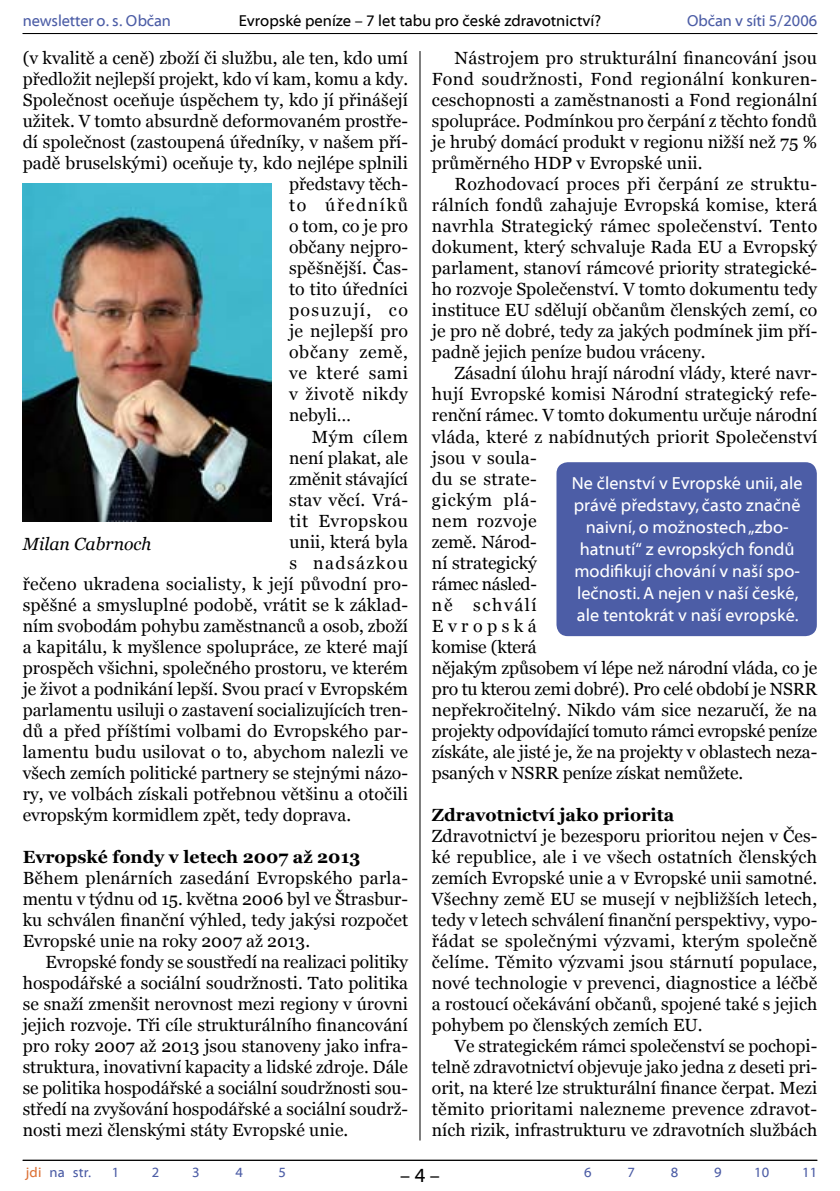
<style>
.page{position:relative;width:840px;height:1191px;background:#fff}
.page>*{position:absolute;margin:0;border:0;box-sizing:border-box;transform-origin:0 0}
.t1{font:20px "Myriad Web";color:#000}
.t2{font:17.6px/21px "Georgia";color:#000;text-align:justify}
.t3{font:17.6px/22px "Myriad Web";color:#fff;text-align:center}
.t4{font:700 17.6px "Georgia";color:#000}
.t5{font:17.6px "Georgia";letter-spacing:.02em;color:#000}
.t6{font:17.6px "Georgia";letter-spacing:.035em;color:#000}
.t7{font:17.6px "Georgia";letter-spacing:.08em;color:#000}
.t8{font:italic 17.6px "Georgia";color:#000}
.t9{font:17.6px "Georgia";letter-spacing:.025em;color:#000}
.t10{font:17.6px "Georgia";letter-spacing:.04em;color:#000}
.t11{font:17.6px "Georgia";letter-spacing:.09em;color:#000}
.t12{font:17.6px "Georgia";letter-spacing:.03em;color:#000}
.t13{font:16px "Myriad Web";color:#000}
.t14{font:16px "Myriad Web";letter-spacing:-.01em;color:#4c5da6}
.t15{font:14px "Myriad Web";letter-spacing:.015em;color:#4c5da6}
.s1{color:#dc7034}
</style>
<div class="page">
<hr style="left:23px;top:1159px;width:793px;height:1px;background:#000">
<hr style="left:23px;top:33px;width:793px;height:1px;background:#000">
<hr style="left:419px;top:51px;width:1px;height:1089px;background:#000">
<img style="left:23px;top:183px;width:249px;height:338px">
<div style="left:556px;top:462px;width:260px;height:174px;background:#4c5da6;border-radius:11px"></div>
<p class="t14" style="left:23px;top:12px;width:150px">newsletter o. s. Občan</p>
<p class="t13" style="left:239px;top:12px;width:363px">Evropské peníze – 7 let tabu pro české zdravotnictví?</p>
<p class="t14" style="left:686px;top:12px;width:131px">Občan v síti 5/2006</p>
<p class="t2" style="left:23px;top:48px;width:386px">(v kvalitě a ceně) zboží či službu, ale ten, kdo umí</p>
<p class="t2" style="left:23px;top:69px;width:386px">předložit nejlepší projekt, kdo ví kam, komu a kdy.</p>
<p class="t2" style="left:23px;top:90px;width:386px">Společnost oceňuje úspěchem ty, kdo jí přinášejí</p>
<p class="t2" style="left:23px;top:111px;width:386px">užitek. V tomto absurdně deformovaném prostře-</p>
<p class="t2" style="left:23px;top:132px;width:386px">dí společnost (zastoupená úředníky, v našem pří-</p>
<p class="t2" style="left:23px;top:153px;width:386px">padě bruselskými) oceňuje ty, kdo nejlépe splnili</p>
<p class="t2" style="left:289px;top:174px;width:120px">představy těch-</p>
<p class="t11" style="left:289px;top:195px;width:120px">to úředníků</p>
<p class="t2" style="left:289px;top:216px;width:120px">o tom, co je pro</p>
<p class="t2" style="left:289px;top:237px;width:120px">občany nejpro-</p>
<p class="t2" style="left:289px;top:258px;width:120px">spěšnější. Čas-</p>
<p class="t2" style="left:289px;top:279px;width:120px">to tito úředníci</p>
<p class="t7" style="left:289px;top:300px;width:120px">posuzují, co</p>
<p class="t5" style="left:289px;top:321px;width:120px">je nejlepší pro</p>
<p class="t10" style="left:289px;top:342px;width:120px">občany země,</p>
<p class="t6" style="left:289px;top:363px;width:120px">ve které sami</p>
<p class="t9" style="left:289px;top:384px;width:120px">v životě nikdy</p>
<p class="t2" style="left:289px;top:405px;width:64px">nebyli…</p>
<p class="t12" style="left:311px;top:426px;width:98px">Mým cílem</p>
<p class="t2" style="left:289px;top:447px;width:120px">není plakat, ale</p>
<p class="t2" style="left:289px;top:468px;width:120px">změnit stávající</p>
<p class="t5" style="left:289px;top:489px;width:120px">stav věcí. Vrá-</p>
<p class="t6" style="left:289px;top:510px;width:120px">tit Evropskou</p>
<p class="t2" style="left:289px;top:531px;width:120px">unii, která byla</p>
<p class="t7" style="left:289px;top:552px;width:120px">s nadsázkou</p>
<p class="t2" style="left:23px;top:573px;width:386px">řečeno ukradena socialisty, k její původní pro-</p>
<p class="t2" style="left:23px;top:594px;width:386px">spěšné a smysluplné podobě, vrátit se k základ-</p>
<p class="t2" style="left:23px;top:615px;width:386px">ním svobodám pohybu zaměstnanců a osob, zboží</p>
<p class="t2" style="left:23px;top:636px;width:386px">a kapitálu, k myšlence spolupráce, ze které mají</p>
<p class="t2" style="left:23px;top:657px;width:386px">prospěch všichni, společného prostoru, ve kterém</p>
<p class="t2" style="left:23px;top:678px;width:386px">je život a podnikání lepší. Svou prací v Evropském</p>
<p class="t2" style="left:23px;top:699px;width:386px">parlamentu usiluji o zastavení socializujících tren-</p>
<p class="t2" style="left:23px;top:720px;width:386px">dů a před příštími volbami do Evropského par-</p>
<p class="t2" style="left:23px;top:741px;width:386px">lamentu budu usilovat o to, abychom nalezli ve</p>
<p class="t2" style="left:23px;top:762px;width:386px">všech zemích politické partnery se stejnými názo-</p>
<p class="t2" style="left:23px;top:783px;width:386px">ry, ve volbách získali potřebnou většinu a otočili</p>
<p class="t2" style="left:23px;top:804px;width:330px">evropským kormidlem zpět, tedy doprava.</p>
<p class="t4" style="left:23px;top:846px;width:339px">Evropské fondy v letech 2007 až 2013</p>
<p class="t2" style="left:23px;top:867px;width:386px">Během plenárních zasedání Evropského parla&shy;mentu v týdnu od 15. května 2006 byl ve Štrasbur&shy;ku schválen finanční výhled, tedy jakýsi rozpočet Evropské unie na roky 2007 až 2013.</p>
<p class="t2" style="left:23px;top:951px;width:386px;text-indent:23px">Evropské fondy se soustředí na realizaci politiky hospodářské a sociální soudržnosti. Tato politika se snaží zmenšit nerovnost mezi regiony v úrovni jejich rozvoje. Tři cíle strukturálního financování pro roky 2007 až 2013 jsou stanoveny jako infra&shy;struktura, inovativní kapacity a lidské zdroje. Dále se politika hospodářské a sociální soudržnosti sou&shy;středí na zvyšování hospodářské a sociální soudrž&shy;nosti mezi členskými státy Evropské unie.</p>
<p class="t8" style="left:23px;top:533px;width:130px">Milan Cabrnoch</p>
<p class="t2" style="left:431px;top:48px;width:386px;text-indent:23px">Nástrojem pro strukturální financování jsou Fond soudržnosti, Fond regionální konkuren&shy;ceschopnosti a zaměstnanosti a Fond regionální spolupráce. Podmínkou pro čerpání z těchto fondů je hrubý domácí produkt v regionu nižší než 75 % průměrného HDP v Evropské unii.</p>
<p class="t2" style="left:431px;top:174px;width:386px;text-indent:23px">Rozhodovací proces při čerpání ze struktu&shy;rálních fondů zahajuje Evropská komise, která navrhla Strategický rámec společenství. Tento dokument, který schvaluje Rada EU a Evropský parlament, stanoví rámcové priority strategické&shy;ho rozvoje Společenství. V tomto dokumentu tedy instituce EU sdělují občanům členských zemí, co je pro ně dobré, tedy za jakých podmínek jim pří&shy;padně jejich peníze budou vráceny.</p>
<p class="t2" style="left:431px;top:363px;width:386px;text-align:left;text-indent:23px">Zásadní úlohu hrají národní vlády, které navr&shy;hují Evropské komisi Národní strategický refe&shy;renční rámec. V tomto dokumentu určuje národní vláda, které z nabídnutých priorit Společenství jsou v soula-<br>du se strate-<br>gickým plá-<br>nem rozvoje<br>země. Národ-<br>ní strategický<br>rámec násled-<br>ně schválí<br>Evropská<br>komise (která<br>nějakým způsobem ví lépe než národní vláda, co je pro tu kterou ze--mi dobré). Pro celé období je NSRR nepřekročitelný. Nikdo vám sice ne--zaručí, že na projekty odpovídající tomuto rámci evropské peníze získáte, ale jisté je, že na projekty v oblastech neza&shy;psaných v NSRR peníze získat nemůžete.</p>
<p class="t4" style="left:431px;top:804px;width:244px">Zdravotnictví jako priorita</p>
<p class="t2" style="left:431px;top:825px;width:386px">Zdravotnictví je bezesporu prioritou nejen v Čes&shy;ké republice, ale i ve všech ostatních členských zemích Evropské unie a v Evropské unii samotné.<br>Všechny země EU se musejí v nejbližších letech, tedy v letech schválení finanční perspektivy, vypo&shy;řádat se společnými výzvami, kterým společně čelíme. Těmito výzvami jsou stárnutí populace, nové technologie v prevenci, diagnostice a léčbě a rostoucí očekávání občanů, spojené také s jejich pohybem po členských zemích EU.</p>
<p class="t2" style="left:431px;top:1035px;width:386px;text-indent:23px">Ve strategickém rámci společenství se pochopi&shy;telně zdravotnictví objevuje jako jedna z deseti pri&shy;orit, na které lze strukturální finance čerpat. Mezi těmito prioritami nalezneme prevence zdravot&shy;ních rizik, infrastrukturu ve zdravotních službách</p>
<p class="t3" style="left:571px;top:472px;width:232px">Ne členství v Evropské unii, ale právě představy, často značně naivní, o možnostech „zbo&shy;hatnutí“ z evropských fondů modifikují chování v naší spo&shy;lečnosti. A nejen v naší české, ale tentokrát v naší evropské.</p>
<p class="t15" style="left:26px;top:1165px;width:78px"><span class="s1">jdi</span> na str. 1</p>
<p class="t15" style="left:146px;top:1165px;width:5px">2</p>
<p class="t15" style="left:192px;top:1165px;width:9px">3</p>
<p class="t15" style="left:235px;top:1165px;width:9px">4</p>
<p class="t15" style="left:278px;top:1165px;width:9px">5</p>
<p class="t15" style="left:584px;top:1165px;width:9px">6</p>
<p class="t15" style="left:627px;top:1165px;width:9px">7</p>
<p class="t15" style="left:670px;top:1165px;width:9px">8</p>
<p class="t15" style="left:713px;top:1165px;width:9px">9</p>
<p class="t15" style="left:753px;top:1165px;width:17px">10</p>
<p class="t15" style="left:798px;top:1165px;width:6px">11</p>
<p class="t1" style="left:400px;top:1164px;width:41px">– –</p>
</div>
